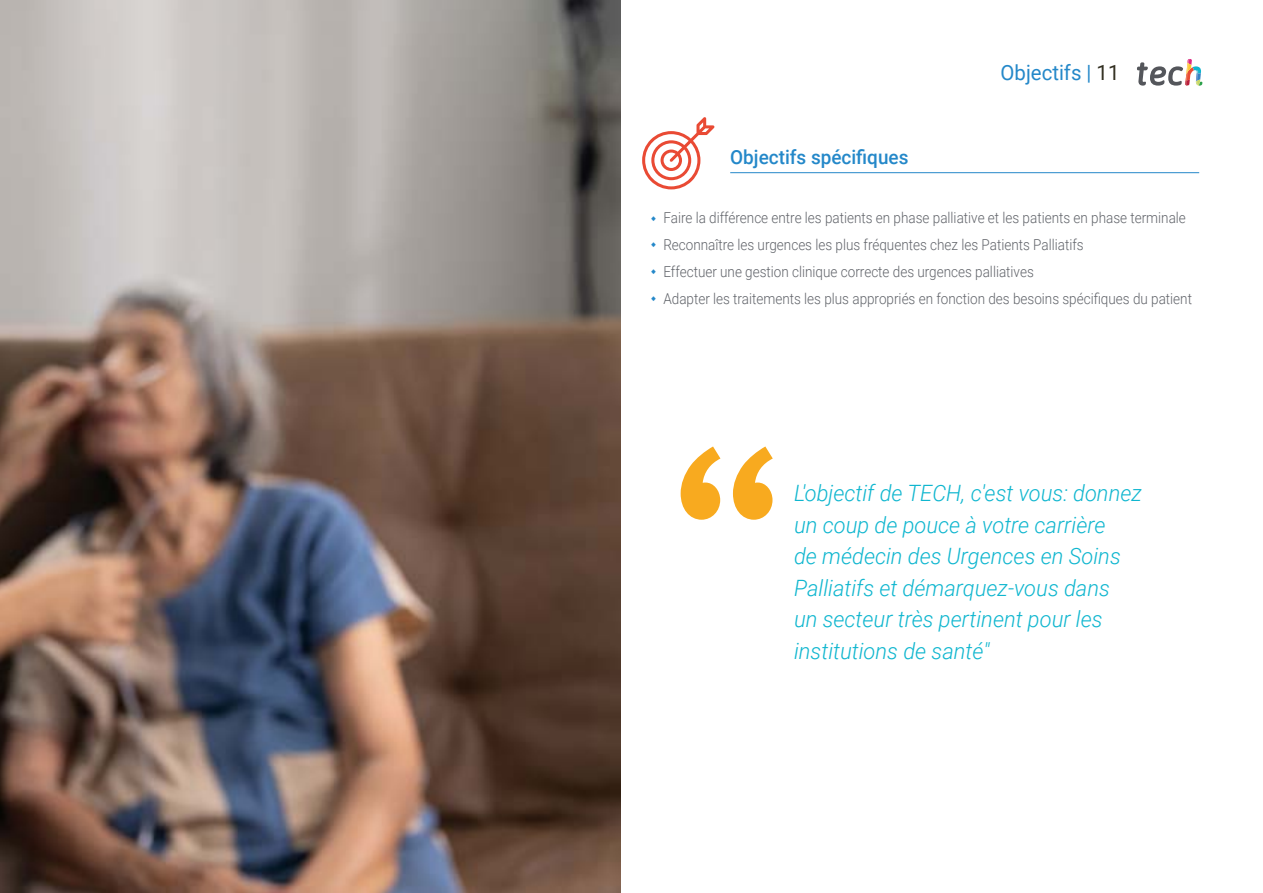
<style>
.page{position:relative;width:1263px;height:893px;background:#fff}
.page>*{position:absolute;margin:0;border:0;box-sizing:border-box;transform-origin:0 0}
.t1{font:italic 300 22.5px/31.5px "Roboto";color:#0fb6cf}
.t2{font:21px "Roboto";color:#2488c9}
.t3{font:500 19.5px "Roboto";color:#2488c9}
.t4{font:300 15px/26.7px "Roboto";color:#61646a;scale:.9 1}
.s1{color:#312e20}
</style>
<div class="page">
<img style="left:0;top:0;width:621px;height:893px">
<hr style="left:730px;top:172px;width:469px;height:1px;background:#2488c9">
<svg style="left:642px;top:117px;width:72px;height:72px"></svg>
<svg style="left:681px;top:446px;width:92px;height:74px"></svg>
<svg style="left:1137px;top:59px;width:65px;height:27px"></svg>
<h3 class="t3" style="left:730px;top:144px;width:180px">Objectifs spécifiques</h3>
<h2 class="t2" style="left:1000px;top:57px;width:120px">Objectifs | <span class="s1">11</span></h2>
<p class="t4" style="left:663px;top:204px;width:589px">Faire la différence entre les patients en phase palliative et les patients en phase terminale Reconnaître les urgences les plus fréquentes chez les Patients Palliatifs<br>Effectuer une gestion clinique correcte des urgences palliatives<br>Adapter les traitements les plus appropriés en fonction des besoins spécifiques du patient</p>
<h1 class="t1" style="left:794px;top:476px;width:349px">L'objectif de TECH, c'est vous: donnez un coup de pouce à votre carrière<br>de médecin des Urgences en Soins<br>Palliatifs et démarquez-vous dans<br>un secteur très pertinent pour les institutions de santé"</h1>
</div>
